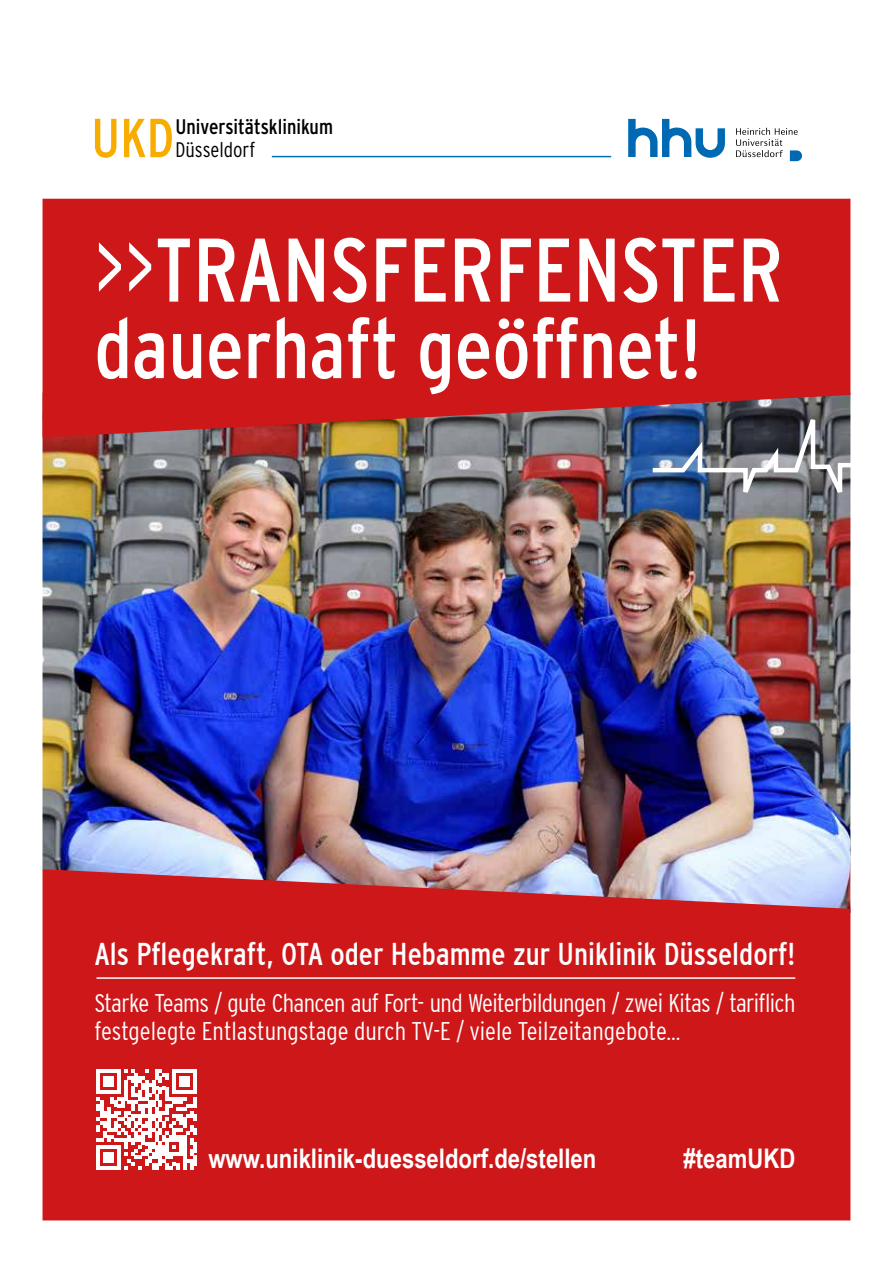
<style>
.page{position:relative;width:893px;height:1263px;background:#fff}
.page>*{position:absolute;margin:0;border:0;box-sizing:border-box;transform-origin:0 0}
.t1{font:condensed 90px "Interstate";color:#fff}
.t2{font:condensed 84px "Interstate";color:#fff}
.t3{font:condensed 54.9px "Interstate";color:#f8ac00}
.t4{font:condensed 31.5px "Interstate";color:#fff}
.t5{font:700 27px "Arial Narrow";color:#fff}
.t6{font:300 condensed 25.5px/28.5px "Interstate";letter-spacing:-.025em;color:#fff}
.t7{font:condensed 21px "Interstate";color:#000}
.t8{font:300 condensed 21px "Interstate";color:#000}
.s1{font-weight:300;font-size:100.5px}
</style>
<div class="page">
<hr style="left:272px;top:156px;width:339px;height:1px;background:#0069b4">
<svg style="left:628px;top:119px;width:97px;height:39px"></svg>
<svg style="left:736px;top:128px;width:66px;height:33px"></svg>
<img style="left:43px;top:437px;width:807px;height:432px">
<div style="left:43px;top:199px;width:807px;height:238px;background:#cd1719"></div>
<div style="left:43px;top:869px;width:807px;height:351px;background:#cd1719"></div>
<hr style="left:97px;top:977px;width:698px;height:2px;background:#fff">
<svg style="left:97px;top:1069px;width:100px;height:100px"></svg>
<hr style="left:193px;top:1142px;width:4px;height:10px;background:#fff">
<hr style="left:193px;top:1156px;width:4px;height:10px;background:#fff">
<img style="left:648px;top:392px;width:202px;height:124px">
<h3 class="t3" style="left:91px;top:107px;width:85px">UKD</h3>
<p class="t7" style="left:175px;top:115px;width:159px">Universitätsklinikum</p>
<p class="t8" style="left:175px;top:138px;width:81px">Düsseldorf</p>
<h1 class="t1" style="left:94px;top:220px;width:690px"><span class="s1">&gt;&gt;</span>TRANSFERFENSTER</h1>
<h2 class="t2" style="left:94px;top:302px;width:608px">dauerhaft geöffnet!</h2>
<p class="t4" style="left:94px;top:936px;width:702px">Als Pflegekraft, OTA oder Hebamme zur Uniklinik Düsseldorf!</p>
<p class="t6" style="left:94px;top:988px;width:702px">Starke Teams / gute Chancen auf Fort- und Weiterbildungen / zwei Kitas / tariflich festgelegte Entlastungstage durch TV-E / viele Teilzeitangebote...</p>
<p class="t5" style="left:208px;top:1138px;width:390px">www.uniklinik-duesseldorf.de/stellen</p>
<p class="t5" style="left:683px;top:1138px;width:113px">#teamUKD</p>
</div>
